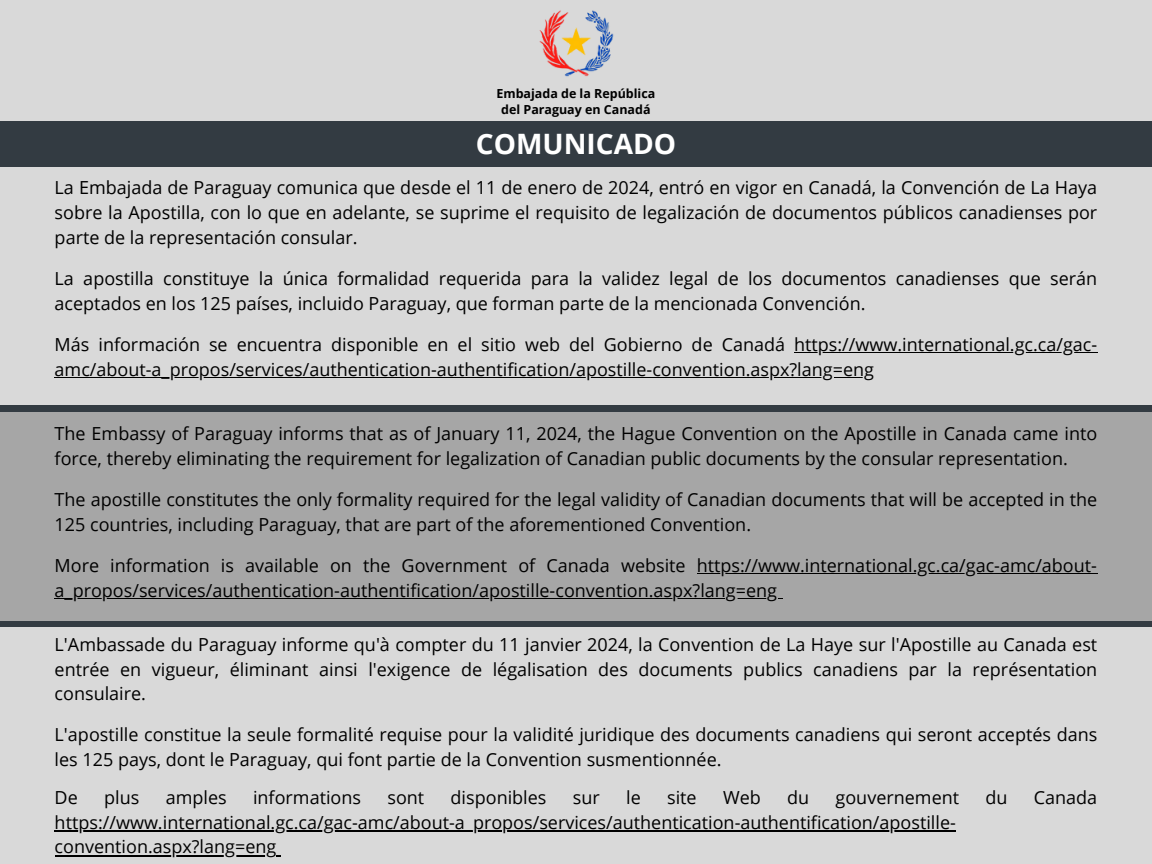
<style>
.page{position:relative;width:1152px;height:864px;background:#d9d9d9}
.page>*{position:absolute;margin:0;border:0;box-sizing:border-box;transform-origin:0 0}
.t1{font:700 28.05px "Open Sans";color:#fff}
.t2{font:18px/25px "Open Sans";color:#000}
.t3{font:700 12.45px/16.6px "Open Sans";color:#000;text-align:center}
</style>
<div class="page">
<div style="left:0;top:121px;width:1152px;height:46px;background:#333b42"></div>
<div style="left:0;top:412px;width:1152px;height:209px;background:#a6a6a6"></div>
<div style="left:0;top:405px;width:1152px;height:7px;background:#333b42"></div>
<div style="left:0;top:621px;width:1152px;height:6px;background:#333b42"></div>
<img style="left:539px;top:10px;width:75px;height:67px">
<hr style="left:794px;top:352px;width:303px;height:1px;background:#000">
<hr style="left:55px;top:377px;width:819px;height:1px;background:#000">
<hr style="left:697px;top:573px;width:400px;height:1px;background:#000">
<hr style="left:55px;top:598px;width:723px;height:1px;background:#000">
<hr style="left:55px;top:831px;width:901px;height:1px;background:#000">
<hr style="left:55px;top:855px;width:221px;height:2px;background:#000">
<p class="t3" style="left:497px;top:84px;width:160px">Embajada de la República del Paraguay en Canadá</p>
<h1 class="t1" style="left:476px;top:124px;width:202px">COMUNICADO</h1>
<p class="t2" style="left:55px;top:174px;width:1044px;text-align:justify">La Embajada de Paraguay comunica que desde el 11 de enero de 2024, entró en vigor en Canadá, la Convención de La Haya sobre la Apostilla, con lo que en adelante, se suprime el requisito de legalización de documentos públicos canadienses por parte de la representación consular.</p>
<h2 class="t2" style="left:55px;top:265px;width:1044px">La apostilla constituye la única formalidad requerida para la validez legal de los documentos canadienses que serán aceptados en los 125 países, incluido Paraguay, que forman parte de la mencionada Convención.</h2>
<h2 class="t2" style="left:55px;top:331px;width:732px">Más información se encuentra disponible en el sitio web del Gobierno de Canadá</h2>
<h2 class="t2" style="left:794px;top:331px;width:305px">https://www.international.gc.ca/gac-</h2>
<h2 class="t2" style="left:55px;top:356px;width:821px">amc/about-a_propos/services/authentication-authentification/apostille-convention.aspx?lang=eng</h2>
<h2 class="t2" style="left:55px;top:420px;width:1044px">The Embassy of Paraguay informs that as of January 11, 2024, the Hague Convention on the Apostille in Canada came into force, thereby eliminating the requirement for legalization of Canadian public documents by the consular representation.</h2>
<h2 class="t2" style="left:55px;top:486px;width:1044px">The apostille constitutes the only formality required for the legal validity of Canadian documents that will be accepted in the<br>125 countries, including Paraguay, that are part of the aforementioned Convention.</h2>
<h2 class="t2" style="left:55px;top:552px;width:633px">More information is available on the Government of Canada website</h2>
<h2 class="t2" style="left:697px;top:552px;width:402px">https://www.international.gc.ca/gac-amc/about-</h2>
<h2 class="t2" style="left:55px;top:577px;width:724px">a_propos/services/authentication-authentification/apostille-convention.aspx?lang=eng</h2>
<p class="t2" style="left:55px;top:632px;width:1044px;line-height:24.5px;text-align:justify">L'Ambassade du Paraguay informe qu'à compter du 11 janvier 2024, la Convention de La Haye sur l'Apostille au Canada est entrée en vigueur, éliminant ainsi l'exigence de légalisation des documents publics canadiens par la représentation consulaire.</p>
<p class="t2" style="left:55px;top:722px;width:1044px;line-height:24.5px">L'apostille constitue la seule formalité requise pour la validité juridique des documents canadiens qui seront acceptés dans les 125 pays, dont le Paraguay, qui font partie de la Convention susmentionnée.</p>
<p class="t2" style="left:55px;top:785px;width:25px">De</p>
<p class="t2" style="left:104px;top:785px;width:37px">plus</p>
<p class="t2" style="left:166px;top:785px;width:62px">amples</p>
<p class="t2" style="left:253px;top:785px;width:110px">informations</p>
<p class="t2" style="left:387px;top:785px;width:38px">sont</p>
<p class="t2" style="left:451px;top:785px;width:97px">disponibles</p>
<p class="t2" style="left:573px;top:785px;width:28px">sur</p>
<p class="t2" style="left:626px;top:785px;width:16px">le</p>
<p class="t2" style="left:667px;top:785px;width:31px">site</p>
<p class="t2" style="left:723px;top:785px;width:39px">Web</p>
<p class="t2" style="left:787px;top:785px;width:24px">du</p>
<p class="t2" style="left:836px;top:785px;width:125px">gouvernement</p>
<p class="t2" style="left:985px;top:785px;width:24px">du</p>
<p class="t2" style="left:1034px;top:785px;width:65px">Canada</p>
<p class="t2" style="left:55px;top:810px;width:903px;line-height:24.5px">https://www.international.gc.ca/gac-amc/about-a_propos/services/authentication-authentification/apostille&shy;convention.aspx?lang=eng</p>
</div>
